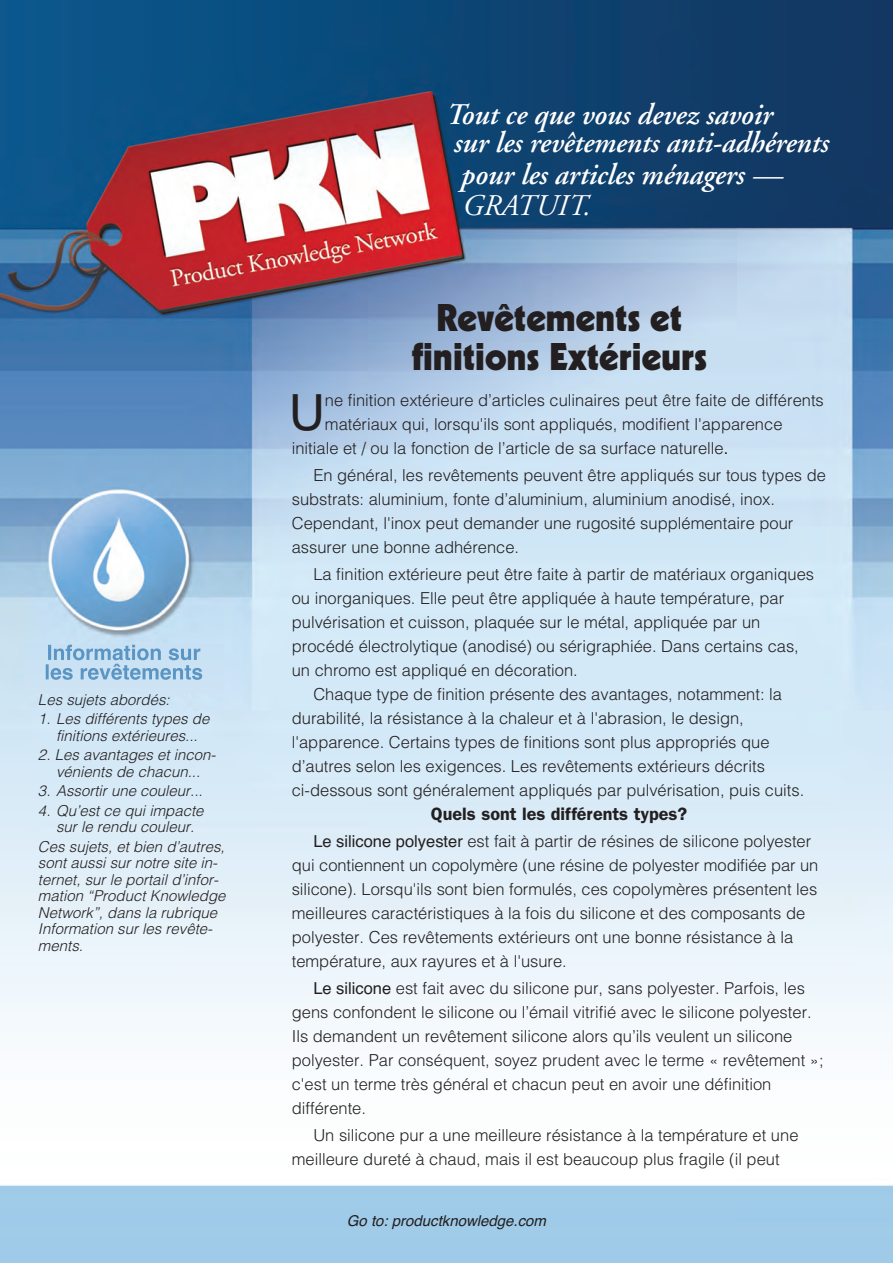
<style>
.page{position:relative;width:893px;height:1263px;background:#fff}
.page>*{position:absolute;margin:0;border:0;box-sizing:border-box;transform-origin:0 0}
.t1{font:49.95px "Helvetica";color:#231f20}
.t2{font:900 37.5px/39px "Kabel";color:#231f20;text-align:center}
.t3{font:italic 600 30px/28.5px "Adobe Garamond";letter-spacing:-.005em;color:#fff}
.t4{font:600 18px "Franklin Gothic";color:#231f20}
.t5{font:300 16.5px/24px "Helvetica";color:#231f20}
.t6{font:italic 300 15px/16.5px "Helvetica";color:#231f20;text-align:center}
.t7{font:italic 15px "Helvetica";color:#231f20}
.s1{font-weight:400}
</style>
<div class="page">
<img style="left:0;top:0;width:893px;height:1263px">
<svg style="left:24px;top:644px;width:199px;height:50px;background:#c5def0"></svg>
<img style="left:48px;top:645px;width:131px;height:15px">
<img style="left:46px;top:664px;width:125px;height:16px">
<p class="t6" style="left:38px;top:690px;width:133px">Les sujets abordés:</p>
<p class="t6" style="left:38px;top:710px;width:173px">1. Les différents types de finitions extérieures...</p>
<p class="t6" style="left:38px;top:746px;width:179px">2. Les avantages et incon&shy;vénients de chacun...</p>
<p class="t6" style="left:38px;top:782px;width:166px">3. Assortir une couleur...</p>
<p class="t6" style="left:38px;top:801px;width:167px">4. Qu’est ce qui impacte sur le rendu couleur.</p>
<p class="t6" style="left:38px;top:837px;width:189px;text-align:left">Ces sujets, et bien d’autres, sont aussi sur notre site in&shy;ternet, sur le portail d’infor&shy;mation “Product Knowledge<br>Network”, dans la rubrique<br>Information sur les revête&shy;ments.</p>
<h3 class="t3" style="left:446px;top:103px;width:384px">Tout ce que vous devez savoir<br>sur les revêtements anti-adhérents</h3>
<h3 class="t3" style="left:461px;top:161px;width:322px;line-height:31.5px">pour les articles ménagers <span class="s1">—<br>GRATUIT.</span></h3>
<h2 class="t2" style="left:411px;top:301px;width:297px">Revêtements et finitions Extérieurs</h2>
<h1 class="t1" style="left:289px;top:384px;width:38px">U</h1>
<p class="t5" style="left:325px;top:387px;width:500px">ne finition extérieure d’articles culinaires peut être faite de différents</p>
<p class="t5" style="left:325px;top:411px;width:459px">matériaux qui, lorsqu'ils sont appliqués, modifient l'apparence</p>
<p class="t5" style="left:292px;top:435px;width:438px">initiale et / ou la fonction de l’article de sa surface naturelle<span class="s1">.</span></p>
<p class="t5" style="left:292px;top:462px;width:536px;text-indent:22px">En général, les revêtements peuvent être appliqués sur tous types de substrats: aluminium, fonte d’aluminium, aluminium anodisé, inox.<br>Cependant, l'inox peut demander une rugosité supplémentaire pour assurer une bonne adhérence.</p>
<p class="t5" style="left:313px;top:561px;width:502px">La finition extérieure peut être faite à partir de matériaux organiques</p>
<p class="t5" style="left:292px;top:585px;width:494px">ou inorganiques. Elle peut être appliquée à haute température, par</p>
<p class="t5" style="left:292px;top:609px;width:470px">pulvérisation et cuisson, plaquée sur le métal, appliquée par un</p>
<p class="t5" style="left:292px;top:633px;width:509px">procédé électrolytique (anodisé) ou sérigraphiée. Dans certains cas,</p>
<p class="t5" style="left:292px;top:657px;width:288px">un chromo est appliqué en décoration.</p>
<p class="t5" style="left:313px;top:681px;width:470px">Chaque type de finition présente des avantages, notamment: la</p>
<p class="t5" style="left:292px;top:705px;width:454px">durabilité, la résistance à la chaleur et à l'abrasion, le design,</p>
<p class="t5" style="left:292px;top:729px;width:479px">l'apparence. Certains types de finitions sont plus appropriés que</p>
<p class="t5" style="left:292px;top:753px;width:475px">d’autres selon les exigences. Les revêtements extérieurs décrits</p>
<p class="t5" style="left:292px;top:777px;width:514px">ci-dessous sont généralement appliqués par pulvérisation, puis cuits.</p>
<p class="t4" style="left:431px;top:803px;width:258px">Quels sont les différents types?</p>
<p class="t5" style="left:292px;top:828px;width:528px;text-indent:22px"><span class="s1">Le silicone polyester</span> est fait à partir de résines de silicone polyester qui contiennent un copolymère (une résine de polyester modifiée par un silicone). Lorsqu'ils sont bien formulés, ces copolymères présentent les meilleures caractéristiques à la fois du silicone et des composants de polyester. Ces revêtements extérieurs ont une bonne résistance à la température, aux rayures et à l'usure.</p>
<p class="t5" style="left:292px;top:975px;width:533px;text-indent:22px"><span class="s1">Le silicone</span> est fait avec du silicone pur, sans polyester. Parfois, les gens confondent le silicone ou l’émail vitrifié avec le silicone polyester.<br>Ils demandent un revêtement silicone alors qu’ils veulent un silicone polyester. Par conséquent, soyez prudent avec le terme « revêtement »; c'est un terme très général et chacun peut en avoir une définition différente.</p>
<p class="t5" style="left:292px;top:1122px;width:508px;text-indent:22px">Un silicone pur a une meilleure résistance à la température et une meilleure dureté à chaud, mais il est beaucoup plus fragile (il peut</p>
<p class="t7" style="left:347px;top:1212px;width:201px">Go to: productknowledge.com</p>
</div>
